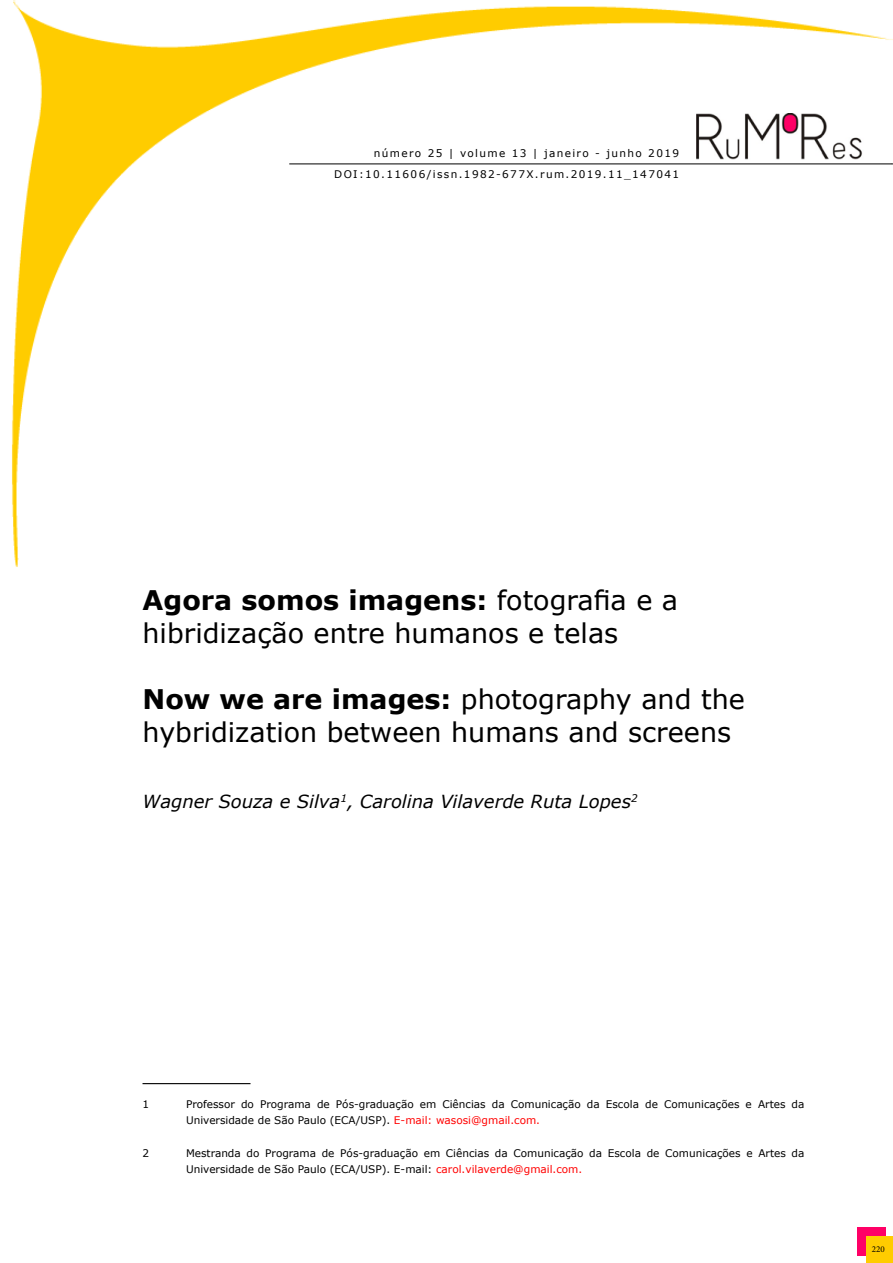
<style>
.page{position:relative;width:893px;height:1263px;background:#fff}
.page>*{position:absolute;margin:0;border:0;box-sizing:border-box;transform-origin:0 0}
.t1{font:27px/33.2px "Verdana";color:#000}
.t2{font:italic 18px "Verdana";color:#000}
.t3{font:10.5px/16.5px "Verdana";color:#000}
.t4{font:10.5px "Verdana";letter-spacing:.13em;color:#000}
.t5{font:9px "Minion Pro";color:#000}
.s1{font-weight:700}
.s2{color:#f00}
</style>
<div class="page">
<div style="left:857px;top:1227px;width:29px;height:28px;background:#f06"></div>
<div style="left:866px;top:1236px;width:27px;height:27px;background:#fc0"></div>
<img style="left:12px;top:0;width:881px;height:567px">
<hr style="left:289px;top:164px;width:604px;height:1px;background:#000">
<hr style="left:142px;top:1083px;width:108px;height:1px;background:#000">
<p class="t4" style="left:374px;top:146px;width:307px">número 25 | volume 13 | janeiro - junho 2019</p>
<p class="t4" style="left:334px;top:167px;width:346px">DOI:10.11606/issn.1982-677X.rum.2019.11_147041</p>
<h1 class="t1" style="left:142px;top:583px;width:537px"><span class="s1">Agora somos imagens:</span> fotografia e a hibridização entre humanos e telas</h1>
<h1 class="t1" style="left:142px;top:682px;width:604px"><span class="s1">Now we are images:</span> photography and the hybridization between humans and screens</h1>
<h2 class="t2" style="left:142px;top:789px;width:497px">Wagner Souza e Silva<sup>1</sup>, Carolina Vilaverde Ruta Lopes<sup>2</sup></h2>
<p class="t3" style="left:142px;top:1095px;width:8px">1</p>
<p class="t3" style="left:186px;top:1095px;width:620px">Professor do Programa de Pós-graduação em Ciências da Comunicação da Escola de Comunicações e Artes da<br>Universidade de São Paulo (ECA/USP). <span class="s2">E-mail: wasosi@gmail.com.</span></p>
<p class="t3" style="left:142px;top:1144px;width:8px">2</p>
<p class="t3" style="left:186px;top:1144px;width:620px">Mestranda do Programa de Pós-graduação em Ciências da Comunicação da Escola de Comunicações e Artes da<br>Universidade de São Paulo (ECA/USP). E-mail: <span class="s2">carol.vilaverde@gmail.com.</span></p>
<p class="t5" style="left:872px;top:1243px;width:14px">220</p>
</div>
